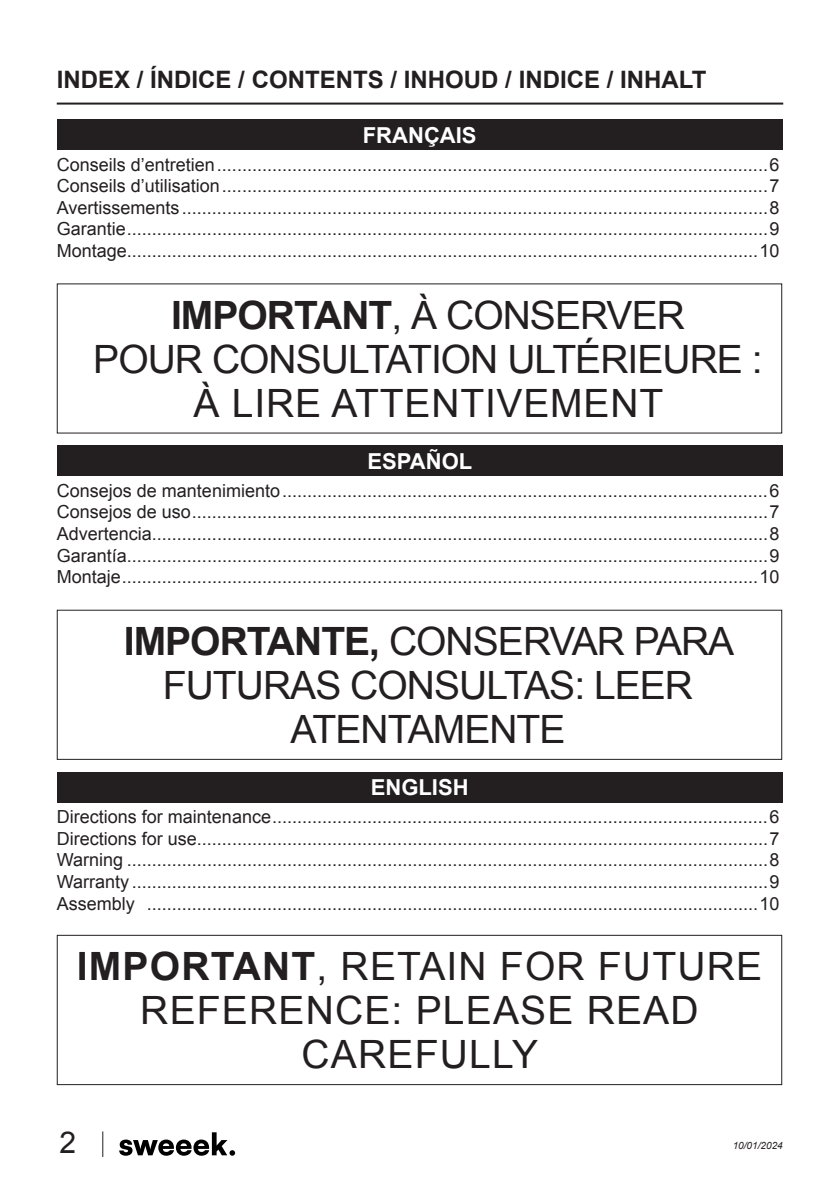
<style>
.page{position:relative;width:840px;height:1191px;background:#fff}
.page>*{position:absolute;margin:0;border:0;box-sizing:border-box;transform-origin:0 0}
.t1{font:39px/44px "Arial";letter-spacing:-.025em;color:#231f20;text-align:center}
.t2{font:39px/44px "Arial";letter-spacing:.03em;color:#231f20;text-align:center}
.t3{font:30px "Arial";color:#231f20}
.TITRE{font:700 24px "Arial";color:#231f20}
.t4{font:700 22px "Arial";color:#fff}
.TITRE-TDM-9PT{font:18px "Arial";color:#231f20}
.t5{font:italic 10px "Arial";color:#231f20}
.s1{font-weight:700}
</style>
<div class="page">
<svg style="left:102px;top:1131px;width:1px;height:26px"></svg>
<svg style="left:119px;top:1132px;width:116px;height:23px"></svg>
<div style="left:57px;top:119px;width:725px;height:31px;background:#231f20"></div>
<div style="left:57px;top:445px;width:725px;height:31px;background:#231f20"></div>
<div style="left:57px;top:609px;width:724px;height:151px;border:1px solid #231f20"></div>
<div style="left:57px;top:772px;width:725px;height:30px;background:#231f20"></div>
<div style="left:57px;top:934px;width:724px;height:151px;border:1px solid #231f20"></div>
<hr style="left:57px;top:103px;width:725px;height:2px;background:#231f20">
<p class="TITRE" style="left:57px;top:64px;width:650px">INDEX / ÍNDICE / CONTENTS / INHOUD / INDICE / INHALT</p>
<p class="t4" style="left:362px;top:120px;width:115px">FRANÇAIS</p>
<p class="TITRE-TDM-9PT" style="left:57px;top:152px;width:723px">Conseils d’entretien..............................................................................................................6</p>
<p class="TITRE-TDM-9PT" style="left:57px;top:174px;width:723px">Conseils d’utilisation.............................................................................................................7</p>
<p class="TITRE-TDM-9PT" style="left:57px;top:196px;width:723px">Avertissements .....................................................................................................................8</p>
<p class="TITRE-TDM-9PT" style="left:57px;top:217px;width:723px">Garantie................................................................................................................................9</p>
<p class="TITRE-TDM-9PT" style="left:57px;top:239px;width:723px">Montage..............................................................................................................................10</p>
<p class="t1" style="left:93px;top:293px;width:670px"><span class="s1">IMPORTANT</span>, À CONSERVER<br>POUR CONSULTATION ULTÉRIEURE :<br>À LIRE ATTENTIVEMENT</p>
<p class="t4" style="left:367px;top:447px;width:106px">ESPAÑOL</p>
<p class="TITRE-TDM-9PT" style="left:57px;top:479px;width:723px">Consejos de mantenimiento.................................................................................................6</p>
<p class="TITRE-TDM-9PT" style="left:57px;top:500px;width:723px">Consejos de uso...................................................................................................................7</p>
<p class="TITRE-TDM-9PT" style="left:57px;top:522px;width:723px">Advertencia...........................................................................................................................8</p>
<p class="TITRE-TDM-9PT" style="left:57px;top:543px;width:723px">Garantía................................................................................................................................9</p>
<p class="TITRE-TDM-9PT" style="left:57px;top:565px;width:723px">Montaje...............................................................................................................................10</p>
<p class="t1" style="left:124px;top:619px;width:611px"><span class="s1">IMPORTANTE,</span> CONSERVAR PARA</p>
<p class="t1" style="left:163px;top:663px;width:531px">FUTURAS CONSULTAS: LEER</p>
<p class="t1" style="left:290px;top:707px;width:276px">ATENTAMENTE</p>
<p class="t4" style="left:370px;top:773px;width:99px">ENGLISH</p>
<p class="TITRE-TDM-9PT" style="left:57px;top:805px;width:723px">Directions for maintenance...................................................................................................6</p>
<p class="TITRE-TDM-9PT" style="left:57px;top:826px;width:723px">Directions for use..................................................................................................................7</p>
<p class="TITRE-TDM-9PT" style="left:57px;top:848px;width:723px">Warning ................................................................................................................................8</p>
<p class="TITRE-TDM-9PT" style="left:57px;top:870px;width:723px">Warranty ...............................................................................................................................9</p>
<p class="TITRE-TDM-9PT" style="left:57px;top:891px;width:723px">Assembly ..........................................................................................................................10</p>
<p class="t2" style="left:77px;top:945px;width:686px"><span class="s1">IMPORTANT</span>, RETAIN FOR FUTURE<br>REFERENCE: PLEASE READ</p>
<p class="t2" style="left:301px;top:1033px;width:238px">CAREFULLY</p>
<h2 class="t3" style="left:60px;top:1123px;width:18px">2</h2>
<p class="t5" style="left:732px;top:1138px;width:52px">10/01/2024</p>
</div>
